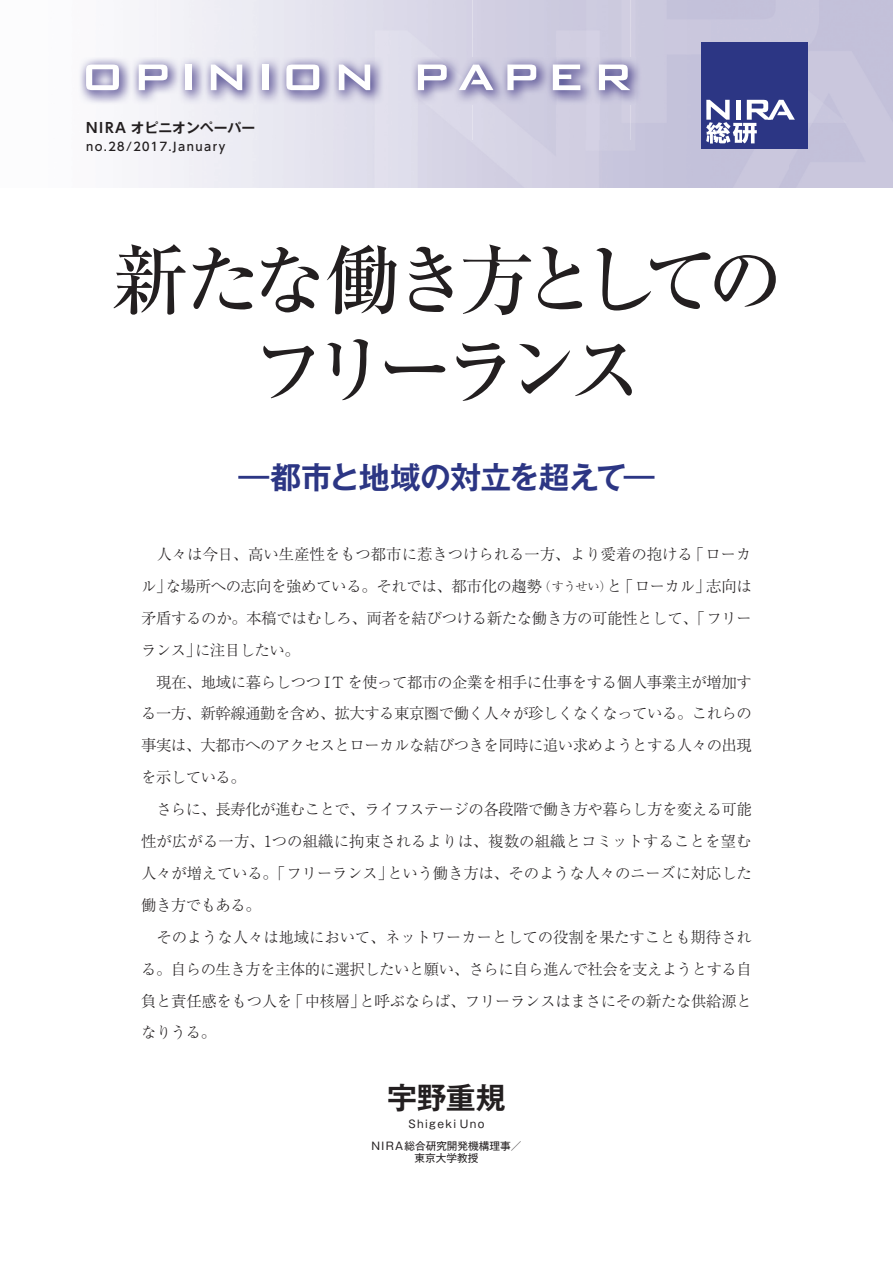
<style>
.page{position:relative;width:893px;height:1263px;background:#fff}
.page>*{position:absolute;margin:0;border:0;box-sizing:border-box;transform-origin:0 0}
.t1{font:500 76.5px/89.2px "Ryumin Pro";letter-spacing:-.15em;color:#231f20;text-align:center}
.t2{font:700 30.9px "Gothic MB101 Pro De";letter-spacing:-.03em;color:#2c3684}
.t3{font:700 29.7px "Gothic MB101 Pro De";color:#231f20}
.t4{font:300 15.45px/32px "Ryumin Pro";letter-spacing:-.025em;color:#231f20}
.t5{font:700 13.8px "Gothic MB101 Pro De";color:#231f20}
.t6{font:500 11.7px "MO Clear Tone SG";letter-spacing:.125em;color:#231f20}
.t7{font:10.65px/12.8px "Gothic MB101 Pro";color:#231f20;text-align:center}
.t8{font:10.65px "Gothic MB101 Pro";letter-spacing:.125em;color:#231f20}
.s1{font-family:"MO Clear Tone SG";font-weight:600}
.s2{font-size:12.15px}
</style>
<div class="page">
<img style="left:138px;top:0;width:755px;height:187px">
<img style="left:157px;top:0;width:631px;height:141px">
<img style="left:578px;top:140px;width:210px;height:47px">
<img style="left:79px;top:57px;width:563px;height:47px">
<svg style="left:553px;top:65px;width:27px;height:25px"></svg>
<svg style="left:599px;top:65px;width:31px;height:25px"></svg>
<svg style="left:459px;top:65px;width:34px;height:25px"></svg>
<svg style="left:211px;top:65px;width:31px;height:25px"></svg>
<svg style="left:339px;top:65px;width:31px;height:25px"></svg>
<div style="left:186px;top:65px;width:6px;height:25px;background:#fff"></div>
<div style="left:262px;top:65px;width:6px;height:25px;background:#fff"></div>
<svg style="left:139px;top:65px;width:29px;height:25px"></svg>
<svg style="left:418px;top:65px;width:29px;height:25px"></svg>
<svg style="left:507px;top:65px;width:29px;height:25px"></svg>
<svg style="left:86px;top:65px;width:33px;height:25px"></svg>
<svg style="left:286px;top:65px;width:33px;height:25px"></svg>
<div style="left:701px;top:43px;width:106px;height:106px;background:#2c3684"></div>
<svg style="left:706px;top:100px;width:89px;height:44px"></svg>
<p class="t5" style="left:86px;top:116px;width:171px"><span class="s1">NIRA</span> オピニオンペーパー</p>
<p class="t6" style="left:86px;top:139px;width:141px">no.28/2017.January</p>
<p class="t1" style="left:113px;top:230px;width:672px">新たな働き方としてのフリーランス</p>
<p class="t2" style="left:238px;top:451px;width:417px">―都市と地域の対立を超えて―</p>
<p class="t4" style="left:141px;top:537px;width:612px">　人々は今日、高い生産性をもつ都市に惹きつけられる一方、より愛着の抱ける「ローカル」な場所への志向を強めている。それでは、都市化の趨勢<span class="s2">（すうせい）</span>と「ローカル」志向は矛盾するのか。本稿ではむしろ、両者を結びつける新たな働き方の可能性として、「フリーランス」に注目したい。<br>　現在、地域に暮らしつつ IT を使って都市の企業を相手に仕事をする個人事業主が増加する一方、新幹線通勤を含め、拡大する東京圏で働く人々が珍しくなくなっている。これらの事実は、大都市へのアクセスとローカルな結びつきを同時に追い求めようとする人々の出現を示している。<br>　さらに、長寿化が進むことで、ライフステージの各段階で働き方や暮らし方を変える可能性が広がる一方、1つの組織に拘束されるよりは、複数の組織とコミットすることを望む人々が増えている。「フリーランス」という働き方は、そのような人々のニーズに対応した働き方でもある。<br>　そのような人々は地域において、ネットワーカーとしての役割を果たすことも期待される。自らの生き方を主体的に選択したいと願い、さらに自ら進んで社会を支えようとする自負と責任感をもつ人を「中核層」と呼ぶならば、フリーランスはまさにその新たな供給源となりうる。</p>
<p class="t3" style="left:387px;top:1073px;width:120px">宇野重規</p>
<p class="t7" style="left:372px;top:1138px;width:151px">NIRA総合研究開発機構理事／東京大学教授</p>
<p class="t8" style="left:409px;top:1115px;width:77px">Shigeki Uno</p>
</div>
